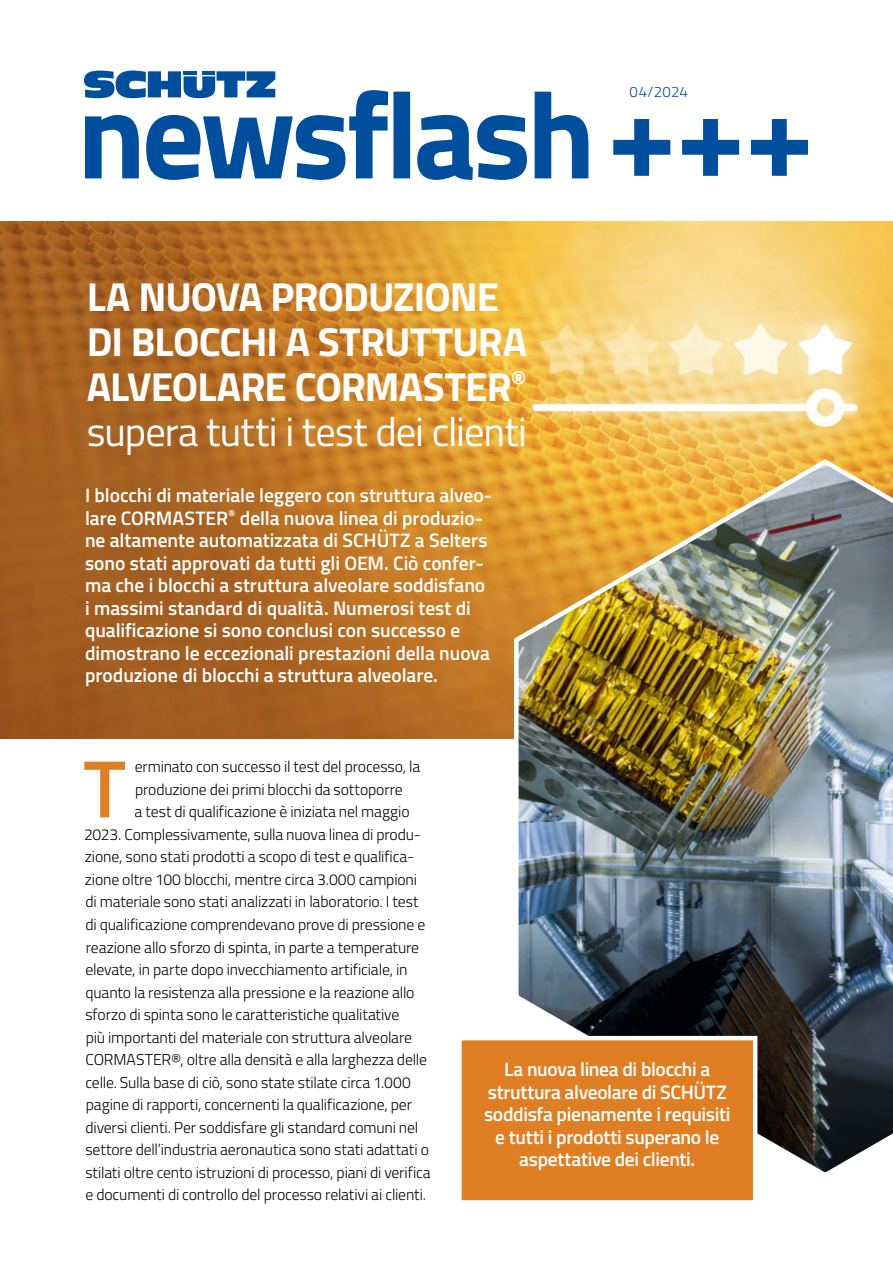
<style>
.page{position:relative;width:893px;height:1263px;background:#fff}
.page>*{position:absolute;margin:0;border:0;box-sizing:border-box;transform-origin:0 0}
.t1{font:600 81.45px "Cairo";color:#df7e22}
.t2{font:700 40.5px/45px "Cairo";letter-spacing:-.025em;color:#fff}
.t3{font:600 19.5px/22.5px "Cairo";letter-spacing:-.005em;color:#fff}
.t4{font:300 15.75px "Cairo";letter-spacing:-.01em;color:#000}
.t5{font:300 15px "Cairo";color:#004e9e}
.s1{font-weight:400}
</style>
<div class="page">
<img style="left:0;top:221px;width:893px;height:518px">
<img style="left:510px;top:456px;width:383px;height:717px">
<div style="left:457px;top:1036px;width:300px;height:169px;background:#df7e22;border:4px solid #fff"></div>
<svg style="left:84px;top:71px;width:191px;height:19px"></svg>
<hr style="left:184px;top:71px;width:13px;height:4px;background:#004e9e">
<hr style="left:202px;top:71px;width:13px;height:4px;background:#004e9e">
<svg style="left:85px;top:90px;width:723px;height:90px"></svg>
<h2 class="t2" style="left:87px;top:274px;width:442px">LA NUOVA PRODUZIONE<br>DI BLOCCHI A STRUTTURA<br>ALVEOLARE CORMASTER<sup>® </sup><span class="s1">supera tutti i test dei clienti</span></h2>
<p class="t3" style="left:85px;top:484px;width:409px">I blocchi di materiale leggero con struttura alveo&shy;lare CORMASTER<sup>®</sup> della nuova linea di produzio&shy;ne altamente automatizzata di SCHÜTZ a Selters sono stati approvati da tutti gli OEM. Ciò confer&shy;ma che i blocchi a struttura alveolare soddisfano i massimi standard di qualità. Numerosi test di qualificazione si sono conclusi con successo e dimostrano le eccezionali prestazioni della nuova produzione di blocchi a struttura alveolare.</p>
<p class="t5" style="left:630px;top:81px;width:60px">04/2024</p>
<h1 class="t1" style="left:83px;top:728px;width:44px">T</h1>
<p class="t4" style="left:135px;top:755px;width:287px">erminato con successo il test del processo, la</p>
<p class="t4" style="left:135px;top:778px;width:269px">produzione dei primi blocchi da sottoporre</p>
<p class="t4" style="left:135px;top:800px;width:277px">a test di qualificazione è iniziata nel maggio</p>
<p class="t4" style="left:84px;top:823px;width:338px">2023. Complessivamente, sulla nuova linea di produ-</p>
<p class="t4" style="left:85px;top:845px;width:331px">zione, sono stati prodotti a scopo di test e qualifica-</p>
<p class="t4" style="left:85px;top:868px;width:334px">zione oltre 100 blocchi, mentre circa 3.000 campioni</p>
<p class="t4" style="left:86px;top:890px;width:335px">di materiale sono stati analizzati in laboratorio. I test</p>
<p class="t4" style="left:86px;top:913px;width:341px">di qualificazione comprendevano prove di pressione e</p>
<p class="t4" style="left:86px;top:935px;width:335px">reazione allo sforzo di spinta, in parte a temperature</p>
<p class="t4" style="left:86px;top:958px;width:323px">elevate, in parte dopo invecchiamento artificiale, in</p>
<p class="t4" style="left:86px;top:980px;width:331px">quanto la resistenza alla pressione e la reazione allo</p>
<p class="t4" style="left:85px;top:1003px;width:316px">sforzo di spinta sono le caratteristiche qualitative</p>
<p class="t4" style="left:86px;top:1025px;width:328px">più importanti del materiale con struttura alveolare</p>
<p class="t4" style="left:86px;top:1048px;width:343px">CORMASTER®, oltre alla densità e alla larghezza delle</p>
<p class="t4" style="left:85px;top:1070px;width:327px">celle. Sulla base di ciò, sono state stilate circa 1.000</p>
<p class="t4" style="left:86px;top:1093px;width:328px">pagine di rapporti, concernenti la qualificazione, per</p>
<p class="t4" style="left:85px;top:1116px;width:334px">diversi clienti. Per soddisfare gli standard comuni nel</p>
<p class="t4" style="left:85px;top:1138px;width:345px">settore dell’industria aeronautica sono stati adattati o</p>
<p class="t4" style="left:85px;top:1161px;width:347px">stilati oltre cento istruzioni di processo, piani di verifica</p>
<p class="t4" style="left:85px;top:1183px;width:342px">e documenti di controllo del processo relativi ai clienti.</p>
<p class="t3" style="left:484px;top:1058px;width:248px;text-align:center">La nuova linea di blocchi a struttura alveolare di SCHÜTZ soddisfa pienamente i requisiti e tutti i prodotti superano le aspettative dei clienti.</p>
</div>
